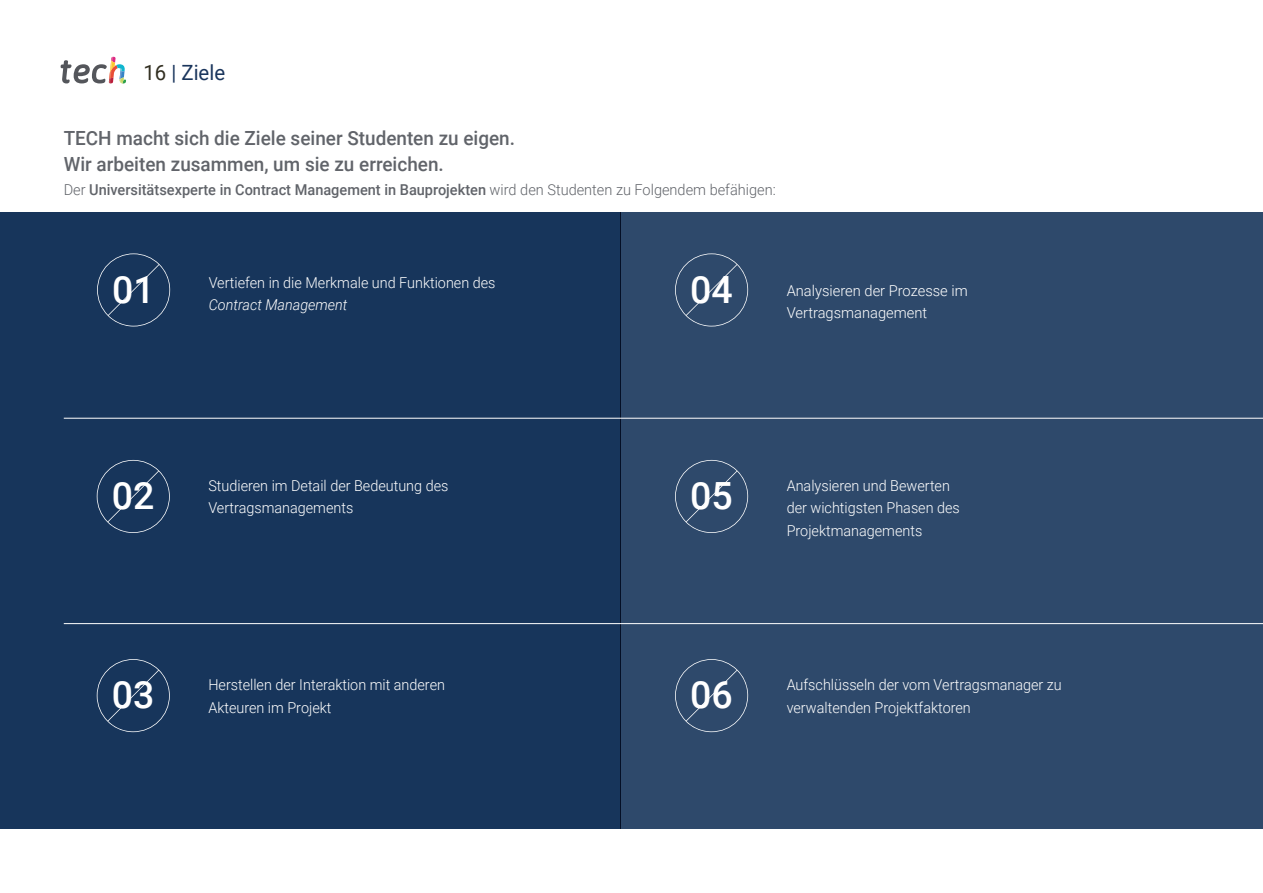
<style>
.page{position:relative;width:1263px;height:893px;background:#fff}
.page>*{position:absolute;margin:0;border:0;box-sizing:border-box;transform-origin:0 0}
.t1{font:500 37.5px "Roboto";color:#fff}
.t2{font:21px "Roboto";color:#1a355c}
.t3{font:500 19.5px/25.5px "Roboto";color:#61646a}
.t4{font:300 15px/22.5px "Roboto";color:#fff;scale:.96 1}
.t5{font:500 15px "Roboto";color:#61646a}
.t6{font:300 15px/22.5px "Roboto";color:#fff}
.t7{font:italic 300 15px "Roboto";color:#fff;scale:.96 1}
.s1{color:#312e20}
.s2{font-weight:300}
</style>
<div class="page">
<div style="left:0;top:213px;width:621px;height:616px;background:#17355b"></div>
<div style="left:621px;top:213px;width:642px;height:616px;background:#2e496b"></div>
<svg style="left:97px;top:253px;width:73px;height:73px"></svg>
<svg style="left:97px;top:460px;width:73px;height:73px"></svg>
<svg style="left:675px;top:460px;width:73px;height:73px"></svg>
<svg style="left:675px;top:659px;width:73px;height:73px"></svg>
<svg style="left:97px;top:659px;width:73px;height:73px"></svg>
<svg style="left:675px;top:253px;width:73px;height:73px"></svg>
<hr style="left:64px;top:418px;width:1199px;height:1px;background:#fff">
<hr style="left:64px;top:623px;width:1199px;height:1px;background:#fff">
<svg style="left:61px;top:57px;width:65px;height:27px"></svg>
<h2 class="t2" style="left:144px;top:57px;width:83px"><span class="s1">16</span> | Ziele</h2>
<h3 class="t3" style="left:64px;top:125px;width:453px">TECH macht sich die Ziele seiner Studenten zu eigen.<br>Wir arbeiten zusammen, um sie zu erreichen.</h3>
<p class="t5" style="left:64px;top:179px;width:713px"><span class="s2">Der</span> Universitätsexperte in Contract Management in Bauprojekten <span class="s2">wird den Studenten zu Folgendem befähigen:</span></p>
<h1 class="t1" style="left:112px;top:263px;width:44px">01</h1>
<p class="t4" style="left:209px;top:271px;width:300px">Vertiefen in die Merkmale und Funktionen des</p>
<p class="t7" style="left:209px;top:294px;width:146px">Contract Management</p>
<h1 class="t1" style="left:690px;top:263px;width:44px">04</h1>
<p class="t6" style="left:787px;top:278px;width:183px">Analysieren der Prozesse im<br>Vertragsmanagement</p>
<p class="t4" style="left:208px;top:474px;width:252px">Studieren im Detail der Bedeutung des<br>Vertragsmanagements</p>
<h1 class="t1" style="left:112px;top:470px;width:44px">02</h1>
<h1 class="t1" style="left:690px;top:470px;width:44px">05</h1>
<p class="t4" style="left:787px;top:474px;width:182px">Analysieren und Bewerten der wichtigsten Phasen des<br>Projektmanagements</p>
<h1 class="t1" style="left:112px;top:669px;width:44px">03</h1>
<p class="t4" style="left:208px;top:673px;width:248px">Herstellen der Interaktion mit anderen<br>Akteuren im Projekt</p>
<h1 class="t1" style="left:690px;top:669px;width:44px">06</h1>
<p class="t4" style="left:787px;top:673px;width:288px">Aufschlüsseln der vom Vertragsmanager zu verwaltenden Projektfaktoren</p>
</div>
